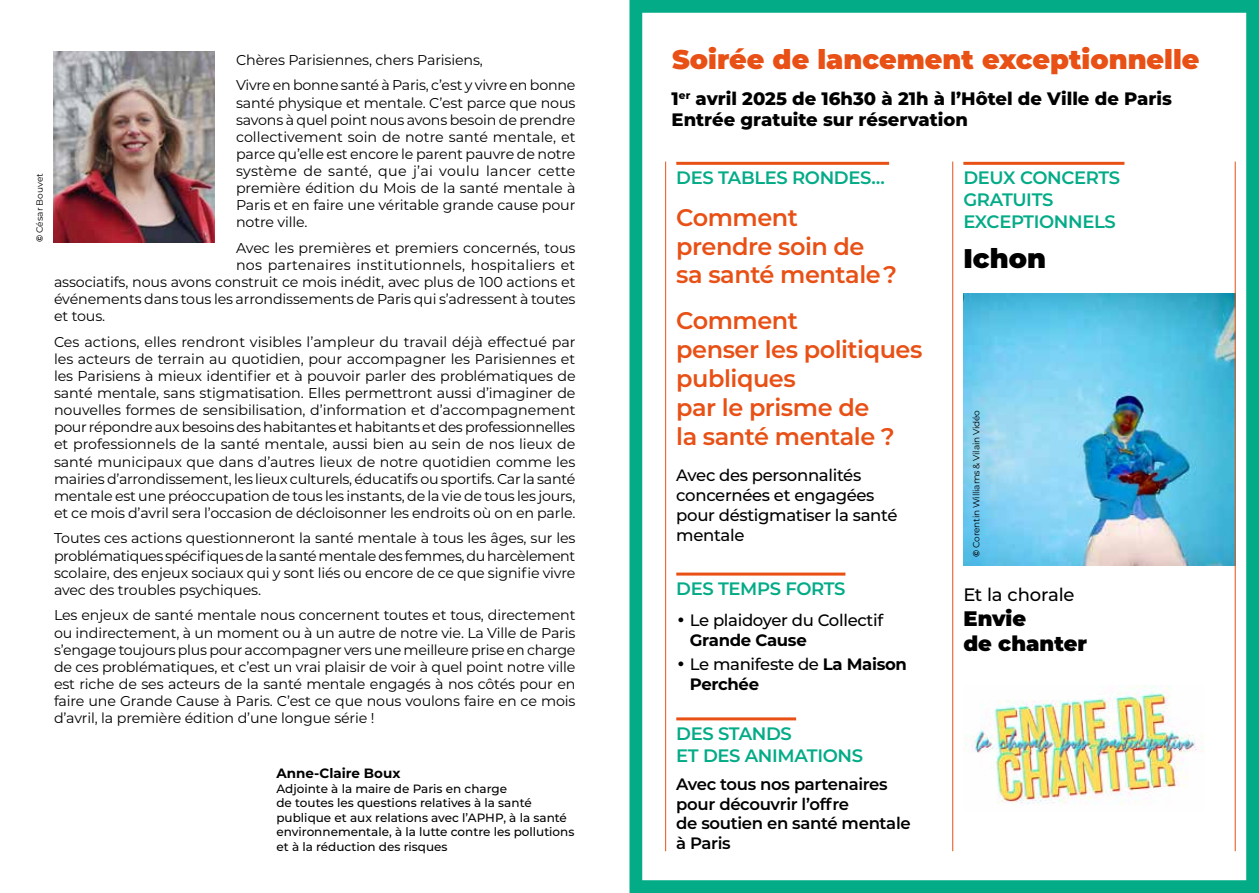
<style>
.page{position:relative;width:1259px;height:893px;background:#fff}
.page>*{position:absolute;margin:0;border:0;box-sizing:border-box;transform-origin:0 0}
.t1{font:900 27px "Montserrat";color:#e85015}
.t2{font:900 27px "Montserrat";letter-spacing:.005em;color:#000}
.t3{font:600 24px/28.8px "Montserrat";letter-spacing:-.02em;color:#e85015}
.t4{font:900 21px/25.2px "Montserrat";letter-spacing:.005em;color:#000}
.t5{font:600 18px/21.6px "Montserrat";letter-spacing:-.02em;color:#03ab87}
.t6{font:800 18px/21.6px "Montserrat";color:#000}
.t7{font:500 18px "Montserrat";letter-spacing:-.01em;color:#000}
.t8{font:500 16.5px/19.8px "Montserrat";letter-spacing:-.02em;color:#000}
.t9{font:600 16.5px/19.8px "Montserrat";letter-spacing:-.02em;color:#000}
.t10{font:700 16.5px/19.8px "Montserrat";letter-spacing:-.02em;color:#000}
.t11{font:14.25px/17.1px "Montserrat";letter-spacing:-.01em;color:#000;text-align:justify}
.t12{font:14.25px "Montserrat";letter-spacing:.015em;color:#000}
.t13{font:700 13.5px "Montserrat";color:#000}
.t14{font:500 12px/14.4px "Montserrat";color:#000}
.t15{font:9px "Montserrat";letter-spacing:-.02em;color:#000}
.t16{font:9px "Montserrat";color:#000}
.s1{font-weight:600}
.s2{font-family:"Charter";font-weight:400}
.s3{font-weight:700}
.s4{font-weight:500}
</style>
<div class="page">
<img style="left:53px;top:51px;width:162px;height:191px">
<svg style="left:629px;top:0;width:630px;height:893px"></svg>
<img style="left:963px;top:685px;width:242px;height:128px">
<hr style="left:952px;top:162px;width:1px;height:689px;background:#e85015">
<hr style="left:665px;top:162px;width:1px;height:689px;background:#e85015">
<img style="left:963px;top:293px;width:271px;height:272px">
<hr style="left:1234px;top:162px;width:1px;height:689px;background:#e85015">
<p class="t16" style="left:33px;top:242px;width:71px;rotate:-90deg"><span class="s1">©</span> César Bouvet</p>
<p class="t11" style="left:236px;top:46px;width:341px;line-height:25.7px">Chères Parisiennes, chers Parisiens,<br>Vivre en bonne santé à Paris, c’est y vivre en bonne</p>
<p class="t11" style="left:236px;top:93px;width:341px">santé physique et mentale. C’est parce que nous savons à quel point nous avons besoin de prendre collectivement soin de notre santé mentale, et parce qu’elle est encore le parent pauvre de notre système de santé, que j’ai voulu lancer cette première édition du Mois de la santé mentale à Paris et en faire une véritable grande cause pour notre ville.</p>
<p class="t11" style="left:236px;top:239px;width:341px">Avec les premières et premiers concernés, tous</p>
<p class="t12" style="left:236px;top:255px;width:341px">nos partenaires institutionnels, hospitaliers et</p>
<p class="t11" style="left:54px;top:273px;width:523px">associatifs, nous avons construit ce mois inédit, avec plus de 100 actions et</p>
<p class="t11" style="left:54px;top:290px;width:523px">événements dans tous les arrondissements de Paris qui s’adressent à toutes</p>
<p class="t11" style="left:54px;top:307px;width:53px">et tous.</p>
<p class="t11" style="left:54px;top:333px;width:523px">Ces actions, elles rendront visibles l’ampleur du travail déjà effectué par les acteurs de terrain au quotidien, pour accompagner les Parisiennes et les Parisiens à mieux identifier et à pouvoir parler des problématiques de santé mentale, sans stigmatisation. Elles permettront aussi d’imaginer de nouvelles formes de sensibilisation, d’information et d’accompagnement pour répondre aux besoins des habitantes et habitants et des professionnelles et professionnels de la santé mentale, aussi bien au sein de nos lieux de santé municipaux que dans d’autres lieux de notre quotidien comme les mairies d’arrondissement, les lieux culturels, éducatifs ou sportifs. Car la santé mentale est une préoccupation de tous les instants, de la vie de tous les jours, et ce mois d’avril sera l’occasion de décloisonner les endroits où on en parle.</p>
<p class="t11" style="left:54px;top:529px;width:523px">Toutes ces actions questionneront la santé mentale à tous les âges, sur les problématiques spécifiques de la santé mentale des femmes, du harcèlement scolaire, des enjeux sociaux qui y sont liés ou encore de ce que signifie vivre avec des troubles psychiques.</p>
<p class="t11" style="left:54px;top:606px;width:523px">Les enjeux de santé mentale nous concernent toutes et tous, directement ou indirectement, à un moment ou à un autre de notre vie. La Ville de Paris s’engage toujours plus pour accompagner vers une meilleure prise en charge de ces problématiques, et c’est un vrai plaisir de voir à quel point notre ville est riche de ses acteurs de la santé mentale engagés à nos côtés pour en faire une Grande Cause à Paris. C’est ce que nous voulons faire en ce mois d’avril, la première édition d’une longue série !</p>
<p class="t13" style="left:276px;top:764px;width:125px">Anne-Claire Boux</p>
<p class="t14" style="left:276px;top:781px;width:299px">Adjointe à la maire de Paris en charge<br>de toutes les questions relatives à la santé publique et aux relations avec l’APHP, à la santé environnementale, à la lutte contre les pollutions et à la réduction des risques</p>
<h1 class="t1" style="left:672px;top:39px;width:529px">Soirée de lancement exceptionnelle</h1>
<p class="t6" style="left:671px;top:86px;width:502px">1<sup>er</sup> avril 2025 de 16h30 à 21h à l’Hôtel de Ville de Paris<br>Entrée gratuite sur réservation</p>
<p class="t5" style="left:676px;top:166px;width:210px">DES TABLES RONDES…</p>
<h2 class="t3" style="left:676px;top:202px;width:222px">Comment prendre soin de<br>sa santé mentale ?</h2>
<h2 class="t3" style="left:676px;top:305px;width:248px">Comment<br>penser les politiques publiques<br>par le prisme de<br>la santé mentale ?</h2>
<p class="t8" style="left:676px;top:465px;width:223px">Avec des personnalités concernées et engagées pour déstigmatiser la santé mentale</p>
<p class="t5" style="left:676px;top:577px;width:171px">DES TEMPS FORTS</p>
<p class="t8" style="left:690px;top:610px;width:195px;text-indent:-14px"><span class="s2">•</span> Le plaidoyer du Collectif<br><span class="s3">Grande Cause</span></p>
<p class="t10" style="left:690px;top:654px;width:219px;text-indent:-14px"><span class="s2">•</span> <span class="s4">Le manifeste de</span> La Maison<br>Perchée</p>
<p class="t5" style="left:676px;top:722px;width:188px">DES STANDS<br>ET DES ANIMATIONS</p>
<p class="t9" style="left:676px;top:773px;width:236px">Avec tous nos partenaires pour découvrir l’offre<br>de soutien en santé mentale à Paris</p>
<p class="t5" style="left:963px;top:166px;width:158px">DEUX CONCERTS<br>GRATUITS<br>EXCEPTIONNELS</p>
<h1 class="t2" style="left:963px;top:239px;width:84px">Ichon</h1>
<p class="t15" style="left:970px;top:557px;width:149px;rotate:-90deg"><span class="s1">©</span> Corentin Williams &amp; Vilain Vidéo</p>
<p class="t7" style="left:963px;top:582px;width:113px">Et la chorale</p>
<h3 class="t4" style="left:963px;top:605px;width:125px">Envie<br>de chanter</h3>
</div>
